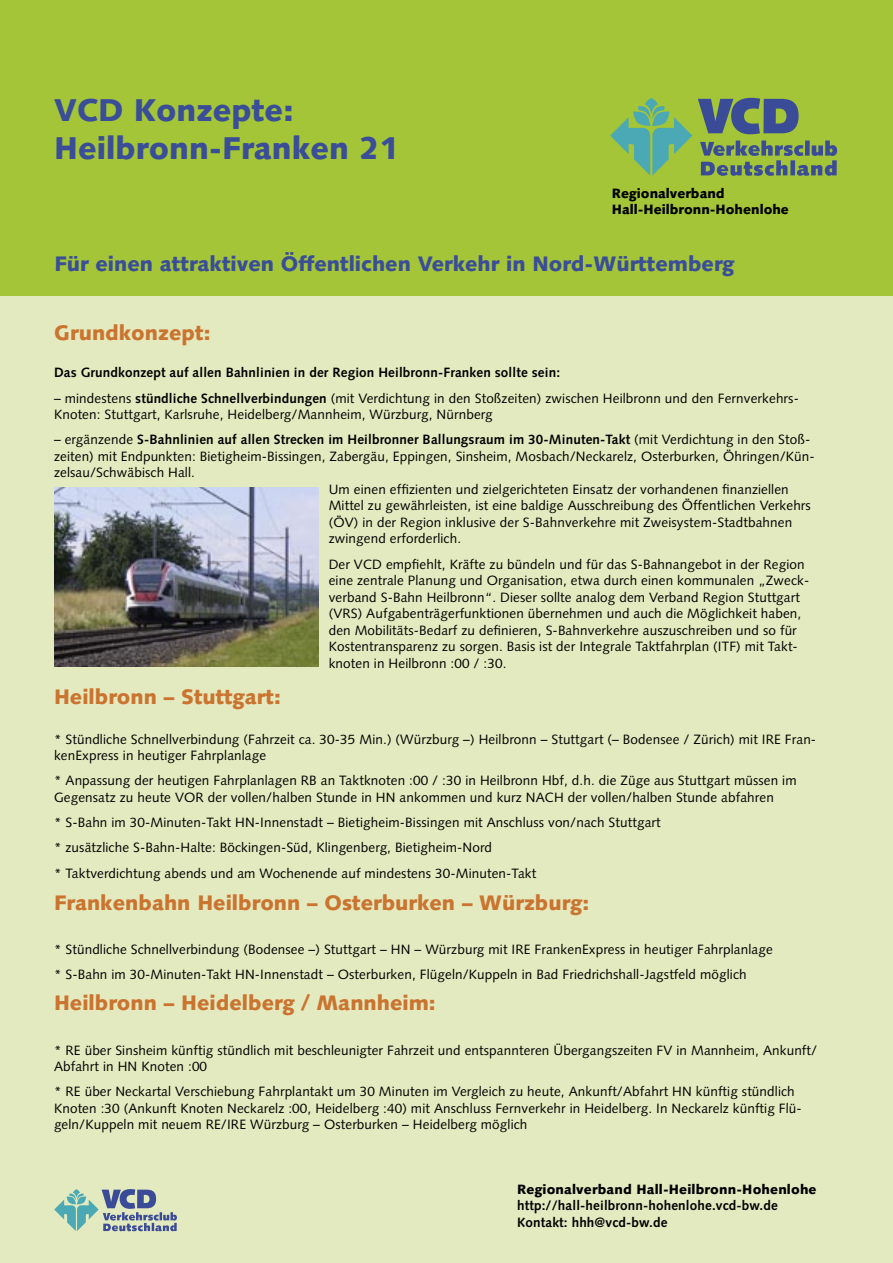
<style>
.page{position:relative;width:893px;height:1263px;background:#fff}
.page>*{position:absolute;margin:0;border:0;box-sizing:border-box;transform-origin:0 0}
.t1{font:900 31.5px "Syntax LT";color:#3a4d98}
.t2{font:900 21px "Syntax LT";color:#ca7430}
.t3{font:900 21px "Syntax LT";color:#3a4d98}
.Copy{font:13.5px/16.5px "Syntax LT";letter-spacing:.01em;color:#000}
.Copy-2{font:700 13.5px "Syntax LT";letter-spacing:.01em;color:#000}
.t4{font:900 13.5px "Syntax LT";letter-spacing:.005em;color:#000}
.s1{font-weight:700}
.s2{font-weight:400}
</style>
<div class="page">
<div style="left:0;top:0;width:893px;height:296px;background:#a3c537"></div>
<div style="left:0;top:297px;width:893px;height:966px;background:#e4eabf"></div>
<svg style="left:54px;top:1189px;width:123px;height:42px"></svg>
<svg style="left:700px;top:141px;width:137px;height:35px"></svg>
<svg style="left:698px;top:98px;width:101px;height:36px"></svg>
<svg style="left:645px;top:98px;width:13px;height:16px"></svg>
<svg style="left:610px;top:105px;width:82px;height:71px"></svg>
<img style="left:54px;top:488px;width:264px;height:179px">
<p class="t1" style="left:54px;top:92px;width:241px">VCD Konzepte:</p>
<p class="t1" style="left:54px;top:129px;width:347px">Heilbronn-Franken 21</p>
<p class="t4" style="left:612px;top:185px;width:114px">Regionalverband</p>
<p class="t4" style="left:612px;top:201px;width:178px">Hall-Heilbronn-Hohenlohe</p>
<p class="t3" style="left:54px;top:251px;width:682px">Für einen attraktiven Öffentlichen Verkehr in Nord-Württemberg</p>
<p class="t2" style="left:54px;top:320px;width:158px">Grundkonzept:</p>
<p class="Copy-2" style="left:54px;top:365px;width:508px">Das Grundkonzept auf allen Bahnlinien in der Region Heilbronn-Franken sollte sein:</p>
<p class="Copy" style="left:54px;top:390px;width:746px">– mindestens <span class="s1">stündliche Schnellverbindungen</span> (mit Verdichtung in den Stoßzeiten) zwischen Heilbronn und den Fernverkehrs-<br>Knoten: Stuttgart, Karlsruhe, Heidelberg/Mannheim, Würzburg, Nürnberg</p>
<p class="Copy-2" style="left:54px;top:432px;width:758px"><span class="s2">– ergänzende</span> S-Bahnlinien auf allen Strecken im Heilbronner Ballungsraum im 30-Minuten-Takt <span class="s2">(mit Verdichtung in den Stoß-</span></p>
<p class="Copy" style="left:54px;top:448px;width:762px">zeiten) mit Endpunkten: Bietigheim-Bissingen, Zabergäu, Eppingen, Sinsheim, Mosbach/Neckarelz, Osterburken, Öhringen/Kün-</p>
<p class="Copy" style="left:54px;top:464px;width:142px">zelsau/Schwäbisch Hall.</p>
<p class="Copy" style="left:329px;top:481px;width:462px">Um einen effizienten und zielgerichteten Einsatz der vorhandenen finanziellen</p>
<p class="Copy" style="left:329px;top:497px;width:484px">Mittel zu gewährleisten, ist eine baldige Ausschreibung des Öffentlichen Verkehrs</p>
<p class="Copy" style="left:329px;top:514px;width:465px">(ÖV) in der Region inklusive der S-Bahnverkehre mit Zweisystem-Stadtbahnen</p>
<p class="Copy" style="left:329px;top:530px;width:134px">zwingend erforderlich.</p>
<p class="Copy" style="left:329px;top:556px;width:482px">Der VCD empfiehlt, Kräfte zu bündeln und für das S-Bahnangebot in der Region eine zentrale Planung und Organisation, etwa durch einen kommunalen „Zweck&shy;verband S-Bahn Heilbronn“. Dieser sollte analog dem Verband Region Stuttgart (VRS) Aufgabenträgerfunktionen übernehmen und auch die Möglichkeit haben, den Mobilitäts-Bedarf zu definieren, S-Bahnverkehre auszuschreiben und so für Kostentransparenz zu sorgen. Basis ist der Integrale Taktfahrplan (ITF) mit Takt&shy;knoten in Heilbronn :00 / :30.</p>
<p class="t2" style="left:54px;top:684px;width:228px">Heilbronn – Stuttgart:</p>
<p class="Copy" style="left:54px;top:731px;width:764px">* Stündliche Schnellverbindung (Fahrzeit ca. 30-35 Min.) (Würzburg –) Heilbronn – Stuttgart (– Bodensee / Zürich) mit IRE Fran&shy;kenExpress in heutiger Fahrplanlage</p>
<p class="Copy" style="left:54px;top:772px;width:744px">* Anpassung der heutigen Fahrplanlagen RB an Taktknoten :00 / :30 in Heilbronn Hbf, d.h. die Züge aus Stuttgart müssen im<br>Gegensatz zu heute VOR der vollen/halben Stunde in HN ankommen und kurz NACH der vollen/halben Stunde abfahren</p>
<p class="Copy" style="left:54px;top:814px;width:608px">* S-Bahn im 30-Minuten-Takt HN-Innenstadt – Bietigheim-Bissingen mit Anschluss von/nach Stuttgart</p>
<p class="Copy" style="left:54px;top:839px;width:440px">* zusätzliche S-Bahn-Halte: Böckingen-Süd, Klingenberg, Bietigheim-Nord</p>
<p class="Copy" style="left:54px;top:865px;width:484px">* Taktverdichtung abends und am Wochenende auf mindestens 30-Minuten-Takt</p>
<p class="t2" style="left:54px;top:890px;width:537px">Frankenbahn Heilbronn – Osterburken – Würzburg:</p>
<p class="Copy" style="left:54px;top:941px;width:720px">* Stündliche Schnellverbindung (Bodensee –) Stuttgart – HN – Würzburg mit IRE FrankenExpress in heutiger Fahrplanlage</p>
<p class="Copy" style="left:54px;top:966px;width:694px">* S-Bahn im 30-Minuten-Takt HN-Innenstadt – Osterburken, Flügeln/Kuppeln in Bad Friedrichshall-Jagstfeld möglich</p>
<p class="t2" style="left:54px;top:990px;width:383px">Heilbronn – Heidelberg / Mannheim:</p>
<p class="Copy" style="left:54px;top:1042px;width:765px">* RE über Sinsheim künftig stündlich mit beschleunigter Fahrzeit und entspannteren Übergangszeiten FV in Mannheim, Ankunft/<br>Abfahrt in HN Knoten :00</p>
<p class="Copy" style="left:54px;top:1083px;width:749px">* RE über Neckartal Verschiebung Fahrplantakt um 30 Minuten im Vergleich zu heute, Ankunft/Abfahrt HN künftig stündlich<br>Knoten :30 (Ankunft Knoten Neckarelz :00, Heidelberg :40) mit Anschluss Fernverkehr in Heidelberg. In Neckarelz künftig Flü&shy;geln/Kuppeln mit neuem RE/IRE Würzburg – Osterburken – Heidelberg möglich</p>
<p class="t4" style="left:517px;top:1181px;width:301px">Regionalverband Hall-Heilbronn-Hohenlohe</p>
<p class="Copy-2" style="left:517px;top:1198px;width:262px">http://hall-heilbronn-hohenlohe.vcd-bw.de</p>
<p class="Copy-2" style="left:517px;top:1214px;width:152px">Kontakt: hhh@vcd-bw.de</p>
</div>
